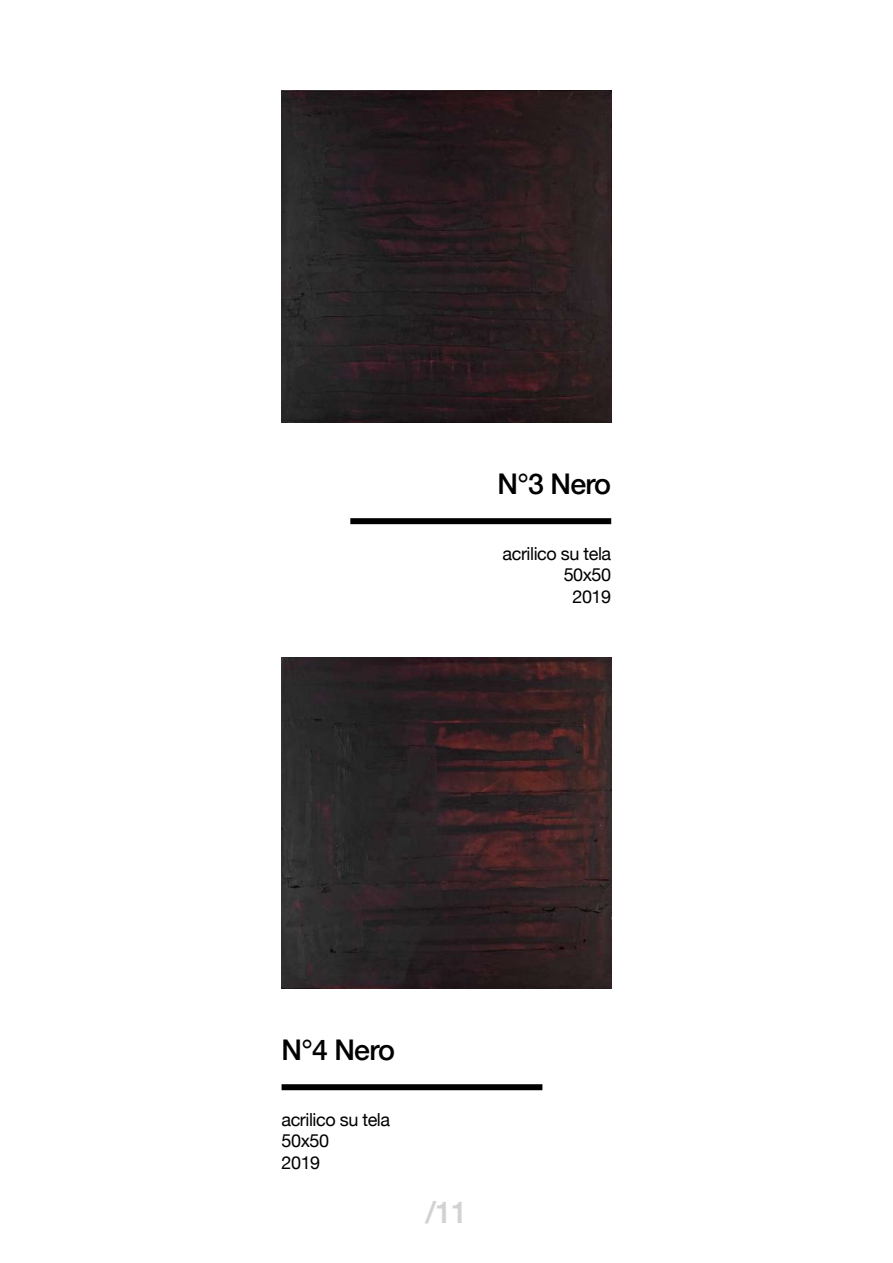
<style>
.page{position:relative;width:893px;height:1263px;background:#fff}
.page>*{position:absolute;margin:0;border:0;box-sizing:border-box;transform-origin:0 0}
.t1{font:500 30px "Helvetica Neue";color:#d2d2d2}
.t2{font:500 28.5px "Helvetica Neue";letter-spacing:-.025em;color:#000}
.t3{font:18px/21.6px "Helvetica Neue";letter-spacing:-.025em;color:#000;text-align:right}
</style>
<div class="page">
<div style="left:350px;top:518px;width:261px;height:6px;background:#000"></div>
<div style="left:282px;top:1084px;width:260px;height:6px;background:#000"></div>
<img style="left:282px;top:91px;width:329px;height:331px">
<img style="left:282px;top:657px;width:329px;height:331px">
<h2 class="t2" style="left:498px;top:461px;width:115px">N°3 Nero</h2>
<p class="t3" style="left:503px;top:543px;width:110px">acrilico su tela<br>50x50<br>2019</p>
<h2 class="t2" style="left:282px;top:1027px;width:115px">N°4 Nero</h2>
<p class="t3" style="left:282px;top:1109px;width:110px;text-align:left">acrilico su tela<br>50x50<br>2019</p>
<h1 class="t1" style="left:426px;top:1188px;width:44px">/11</h1>
</div>
